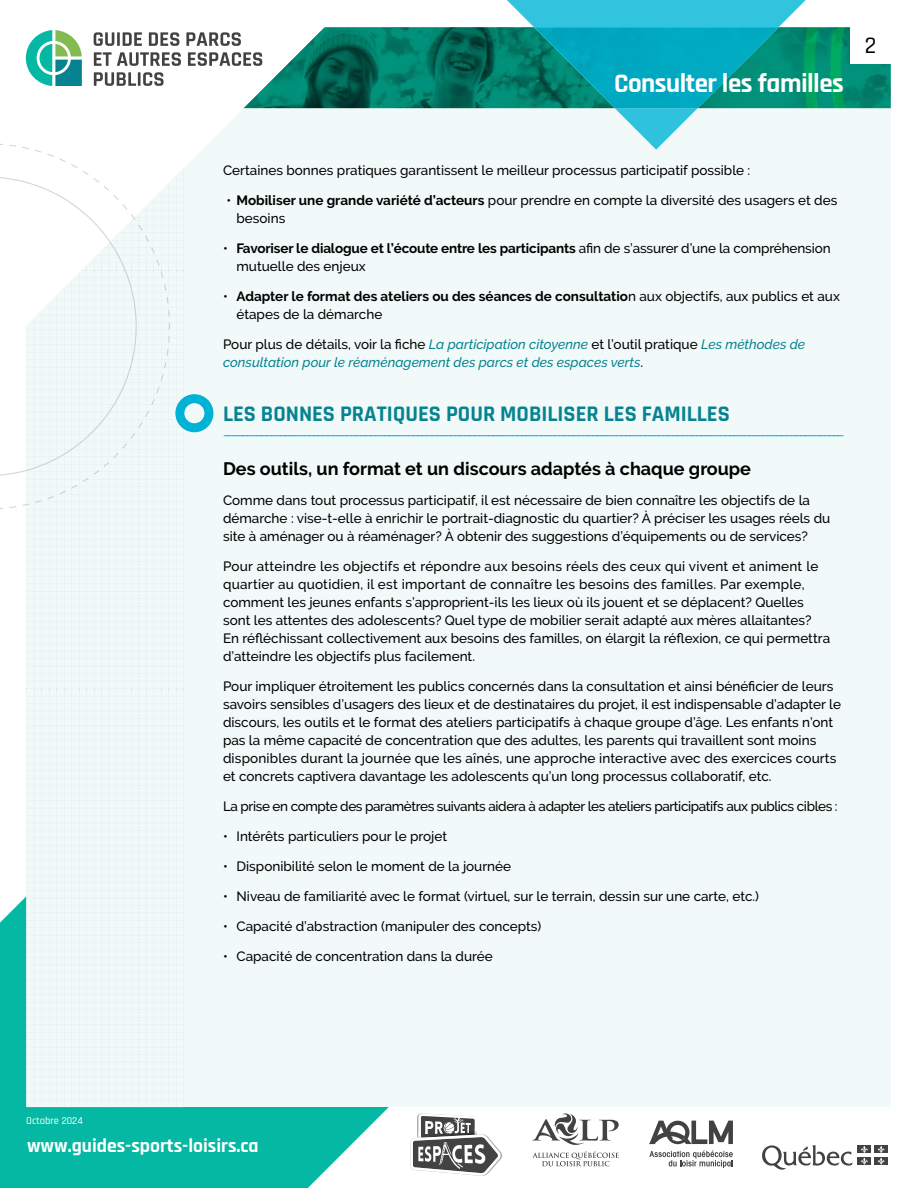
<style>
.page{position:relative;width:918px;height:1188px;background:#fff}
.page>*{position:absolute;margin:0;border:0;box-sizing:border-box;transform-origin:0 0}
.t1{font:700 27px "Rajdhani";letter-spacing:-.02em;color:#fff}
.t2{font:500 24px "Rajdhani";color:#000}
.t3{font:700 22.5px "Rajdhani";color:#068391}
.t4{font:700 19.5px "Rajdhani";color:#fff}
.t5{font:700 18px "Raleway";color:#000}
.t6{font:500 13.5px/18px "Raleway";color:#000}
.t7{font:italic 500 13.5px/18px "Raleway";color:#068391}
.t8{font:700 13.5px/18px "Raleway";color:#000}
.t9{font:500 13.5px "Raleway";letter-spacing:-.03em;color:#000}
.t10{font:500 12px "Raleway";color:#00b2d6}
.t11{font:500 10.5px "Rajdhani";color:#fff}
.s1{font-weight:700}
.s2{font-weight:500}
.s3{font-style:normal;color:#000}
</style>
<div class="page">
<svg style="left:0;top:1107px;width:389px;height:81px;fill:#05b8a4"></svg>
<div style="left:27px;top:27px;width:864px;height:1080px;background:#f2faf9"></div>
<img style="left:351px;top:27px;width:540px;height:81px">
<svg style="left:25px;top:27px;width:326px;height:117px;fill:#fff"></svg>
<svg style="left:94px;top:32px;width:20px;height:14px"></svg>
<hr style="left:117px;top:32px;width:3px;height:14px;background:#424242">
<svg style="left:123px;top:32px;width:19px;height:14px"></svg>
<svg style="left:149px;top:32px;width:30px;height:14px"></svg>
<svg style="left:186px;top:32px;width:55px;height:14px"></svg>
<svg style="left:94px;top:52px;width:87px;height:14px"></svg>
<svg style="left:188px;top:52px;width:74px;height:14px"></svg>
<svg style="left:94px;top:72px;width:42px;height:14px"></svg>
<hr style="left:138px;top:72px;width:3px;height:14px;background:#424242">
<svg style="left:143px;top:72px;width:21px;height:14px"></svg>
<svg style="left:26px;top:30px;width:56px;height:56px"></svg>
<svg style="left:615px;top:108px;width:83px;height:42px"></svg>
<svg style="left:507px;top:0;width:299px;height:27px"></svg>
<img style="left:534px;top:27px;width:245px;height:81px">
<div style="left:850px;top:0;width:68px;height:64px;background:#fff"></div>
<svg style="left:762px;top:1145px;width:91px;height:25px"></svg>
<div style="left:858px;top:1145px;width:13px;height:8px;background:#424242"></div>
<div style="left:875px;top:1145px;width:13px;height:8px;background:#424242"></div>
<div style="left:858px;top:1157px;width:13px;height:8px;background:#424242"></div>
<svg style="left:861px;top:1146px;width:7px;height:19px"></svg>
<div style="left:875px;top:1157px;width:13px;height:8px;background:#424242"></div>
<svg style="left:878px;top:1146px;width:7px;height:19px"></svg>
<svg style="left:410px;top:1113px;width:93px;height:63px"></svg>
<svg style="left:532px;top:1151px;width:87px;height:15px"></svg>
<svg style="left:532px;top:1113px;width:87px;height:32px"></svg>
<svg style="left:649px;top:1151px;width:84px;height:17px"></svg>
<svg style="left:649px;top:1121px;width:84px;height:23px"></svg>
<svg style="left:0;top:144px;width:213px;height:963px"></svg>
<h1 class="t1" style="left:614px;top:69px;width:231px">Consulter les familles</h1>
<h2 class="t2" style="left:865px;top:31px;width:13px">2</h2>
<p class="t6" style="left:223px;top:161px;width:529px">Certaines bonnes pratiques garantissent le meilleur processus participatif possible :</p>
<p class="t6" style="left:237px;top:192px;width:602px;text-indent:-10px">• <span class="s1">Mobiliser une grande variété d’acteurs</span> pour prendre en compte la diversité des usagers et des besoins</p>
<p class="t6" style="left:237px;top:240px;width:596px;text-indent:-14px">• <span class="s1">Favoriser le dialogue et l’écoute entre les participants</span> afin de s’assurer d’une la compréhension mutuelle des enjeux</p>
<p class="t8" style="left:237px;top:287px;width:605px;text-indent:-14px"><span class="s2">•</span> Adapter le format des ateliers ou des séances de consultatio<span class="s2">n aux objectifs, aux publics et aux étapes de la démarche</span></p>
<p class="t7" style="left:223px;top:336px;width:584px"><span class="s3">Pour plus de détails, voir la fiche</span> La participation citoyenne <span class="s3">et l’outil pratique</span> Les méthodes de consultation pour le réaménagement des parcs et des espaces verts<span class="s3">.</span></p>
<h3 class="t3" style="left:223px;top:402px;width:508px">LES BONNES PRATIQUES POUR MOBILISER LES FAMILLES</h3>
<p class="t10" style="left:223px;top:430px;width:623px">–––––––––––––––––––––––––––––––––––––––––––––––––––––––––––––––––––––––––––––––––––––––––––––––––––––––––––––––––––––––––––––––––––</p>
<h3 class="t5" style="left:223px;top:458px;width:530px">Des outils, un format et un discours adaptés à chaque groupe</h3>
<p class="t6" style="left:223px;top:491px;width:609px">Comme dans tout processus participatif, il est nécessaire de bien connaître les objectifs de la démarche : vise-t-elle à enrichir le portrait-diagnostic du quartier? À préciser les usages réels du site à aménager ou à réaménager? À obtenir des suggestions d’équipements ou de services?</p>
<p class="t6" style="left:223px;top:557px;width:609px">Pour atteindre les objectifs et répondre aux besoins réels des ceux qui vivent et animent le quartier au quotidien, il est important de connaître les besoins des familles. Par exemple, comment les jeunes enfants s’approprient-ils les lieux où ils jouent et se déplacent? Quelles sont les attentes des adolescents? Quel type de mobilier serait adapté aux mères allaitantes?<br>En réfléchissant collectivement aux besoins des familles, on élargit la réflexion, ce qui permettra d’atteindre les objectifs plus facilement.</p>
<p class="t6" style="left:223px;top:677px;width:620px">Pour impliquer étroitement les publics concernés dans la consultation et ainsi bénéficier de leurs savoirs sensibles d’usagers des lieux et de destinataires du projet, il est indispensable d’adapter le discours, les outils et le format des ateliers participatifs à chaque groupe d’âge. Les enfants n’ont pas la même capacité de concentration que des adultes, les parents qui travaillent sont moins disponibles durant la journée que les aînés, une approche interactive avec des exercices courts et concrets captivera davantage les adolescents qu’un long processus collaboratif, etc.</p>
<p class="t9" style="left:223px;top:798px;width:616px">La prise en compte des paramètres suivants aidera à adapter les ateliers participatifs aux publics cibles :</p>
<p class="t6" style="left:223px;top:828px;width:226px">• Intérêts particuliers pour le projet</p>
<p class="t6" style="left:223px;top:857px;width:290px">• Disponibilité selon le moment de la journée</p>
<p class="t6" style="left:223px;top:888px;width:538px">• Niveau de familiarité avec le format (virtuel, sur le terrain, dessin sur une carte, etc.)</p>
<p class="t6" style="left:223px;top:917px;width:320px">• Capacité d’abstraction (manipuler des concepts)</p>
<p class="t6" style="left:223px;top:948px;width:271px">• Capacité de concentration dans la durée</p>
<p class="t11" style="left:26px;top:1114px;width:58px">Octobre 2024</p>
<h3 class="t4" style="left:27px;top:1136px;width:233px">www.guides-sports-loisirs.ca</h3>
</div>
